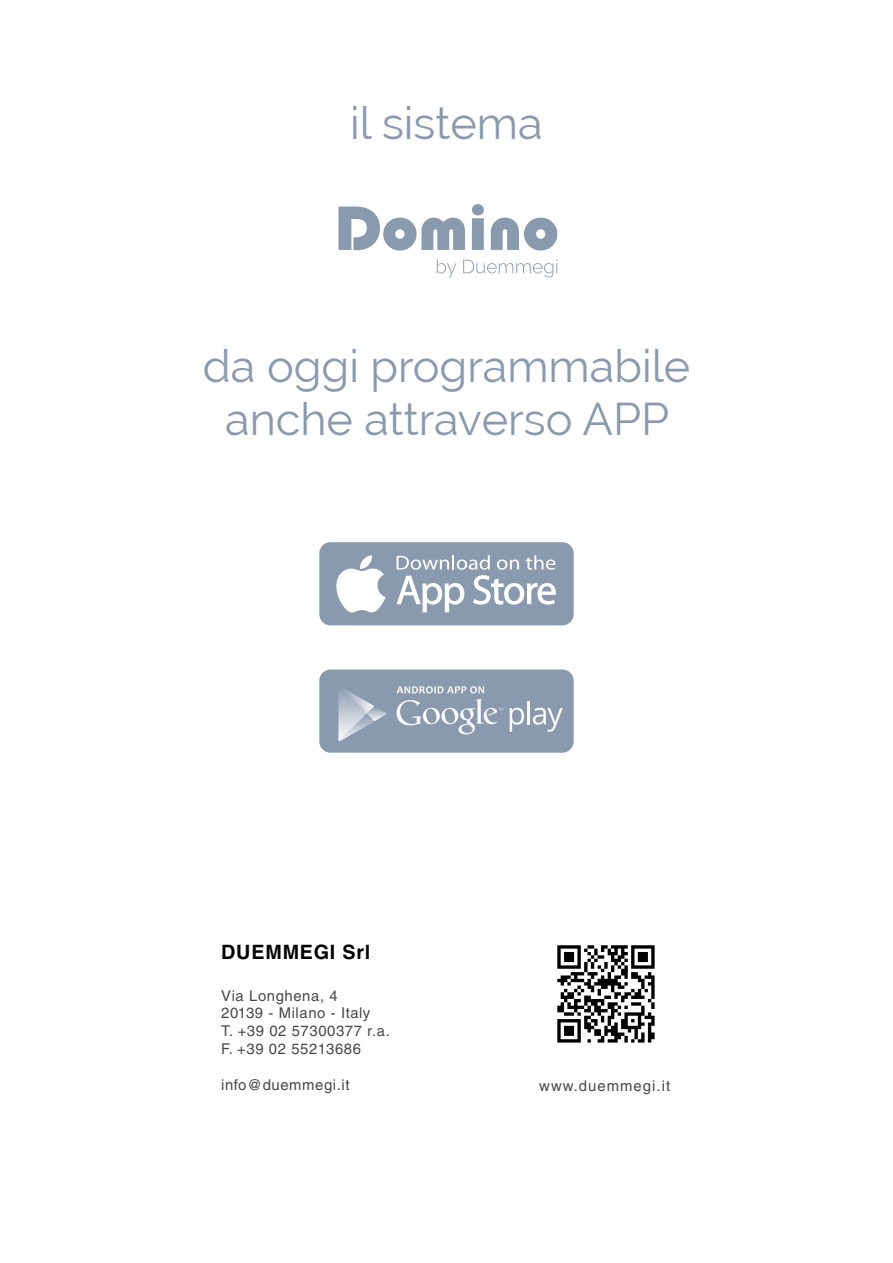
<style>
.page{position:relative;width:893px;height:1263px;background:#fff}
.page>*{position:absolute;margin:0;border:0;box-sizing:border-box;transform-origin:0 0}
.t1{font:45px/52.5px "Raleway";color:#899aaf;text-align:center}
.t2{font:700 19.8px "Helvetica LT Std";letter-spacing:.04em;color:#000}
.t3{font:14.85px/17.9px "Helvetica LT Std";letter-spacing:.04em;color:#484848}
.t4{font:14.85px "Helvetica LT Std";letter-spacing:.07em;color:#484848}
</style>
<div class="page">
<svg style="left:557px;top:945px;width:98px;height:97px"></svg>
<div style="left:319px;top:542px;width:255px;height:83px;background:#899aaf;border-radius:11px"></div>
<svg style="left:336px;top:555px;width:50px;height:57px"></svg>
<svg style="left:397px;top:555px;width:159px;height:57px"></svg>
<svg style="left:338px;top:207px;width:127px;height:44px"></svg>
<svg style="left:472px;top:204px;width:12px;height:46px"></svg>
<svg style="left:491px;top:218px;width:66px;height:33px"></svg>
<svg style="left:437px;top:259px;width:120px;height:18px"></svg>
<div style="left:319px;top:669px;width:255px;height:84px;background:#899aaf;border-radius:11px"></div>
<svg style="left:338px;top:689px;width:49px;height:52px"></svg>
<svg style="left:510px;top:708px;width:14px;height:24px"></svg>
<hr style="left:527px;top:701px;width:3px;height:23px;background:#fafafa">
<svg style="left:533px;top:708px;width:30px;height:24px"></svg>
<svg style="left:396px;top:699px;width:107px;height:35px"></svg>
<svg style="left:397px;top:686px;width:87px;height:7px"></svg>
<h1 class="t1" style="left:350px;top:97px;width:194px">il sistema</h1>
<h1 class="t1" style="left:203px;top:340px;width:489px">da oggi programmabile anche attraverso APP</h1>
<h2 class="t2" style="left:221px;top:940px;width:150px">DUEMMEGI Srl</h2>
<p class="t3" style="left:221px;top:986px;width:170px">Via Longhena, 4<br>20139 - Milano - Italy<br>T. +39 02 57300377 r.a.<br>F. +39 02 55213686</p>
<p class="t3" style="left:221px;top:1075px;width:130px">info@duemmegi.it</p>
<p class="t4" style="left:539px;top:1077px;width:132px">www.duemmegi.it</p>
</div>
